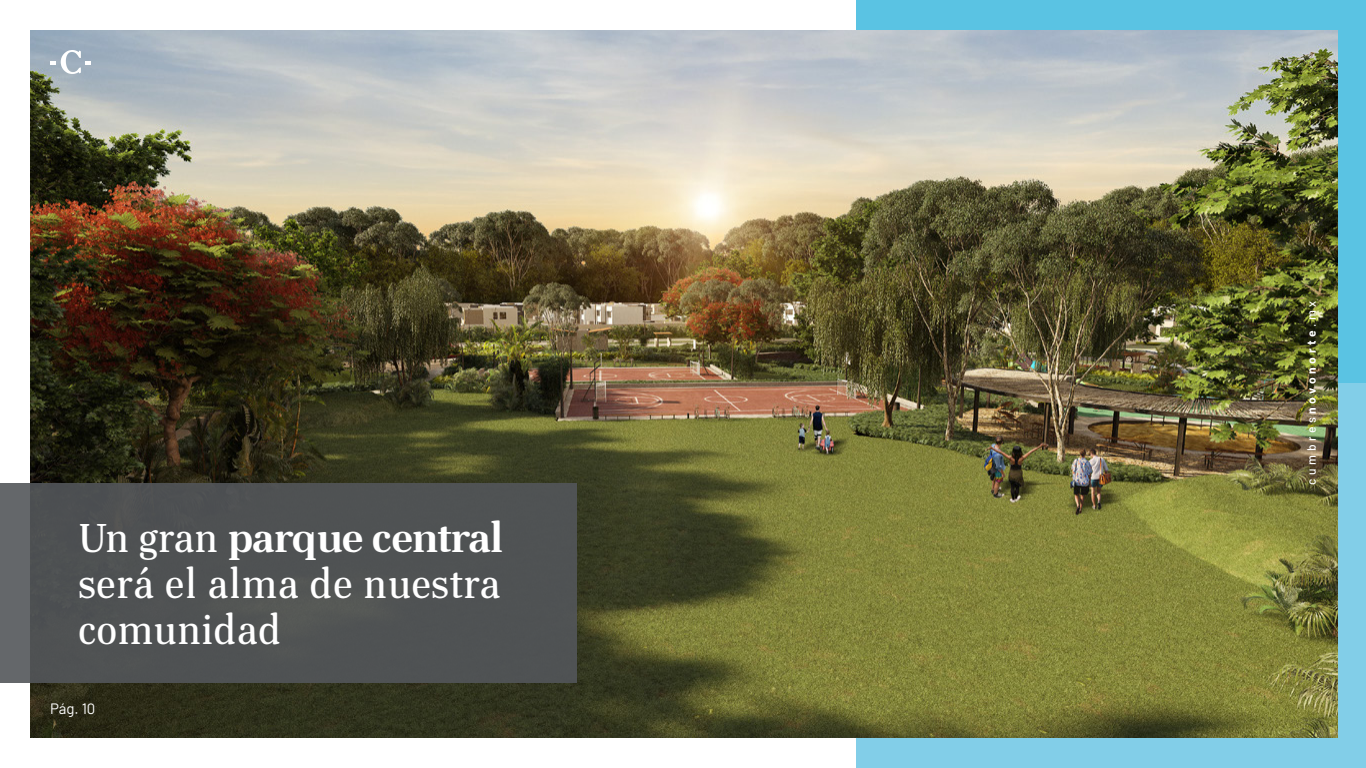
<style>
.page{position:relative;width:1366px;height:768px;background:#fff}
.page>*{position:absolute;margin:0;border:0;box-sizing:border-box;transform-origin:0 0}
.t1{font:40px/46px "Avila";letter-spacing:.005em;color:#fff;text-align:justify}
.t2{font:15px "Barlow";color:#fff}
.t3{font:500 12px "Barlow";letter-spacing:.3em;color:#fff}
.s1{font-weight:700}
</style>
<div class="page">
<div style="left:857px;top:0;width:509px;height:384px;background:#5ac3e3"></div>
<div style="left:857px;top:384px;width:509px;height:384px;background:#82cee8"></div>
<img style="left:30px;top:30px;width:1308px;height:708px">
<div style="left:0;top:484px;width:577px;height:199px;background:#4f5253"></div>
<svg style="left:50px;top:50px;width:41px;height:24px"></svg>
<p class="t1" style="left:78px;top:514px;width:427px">Un gran <span class="s1">parque central </span>será el alma de nuestra comunidad</p>
<p class="t2" style="left:50px;top:698px;width:47px">Pág. 10</p>
<p class="t3" style="left:1303px;top:485px;width:186px;rotate:-90deg">cumbres<span class="s1">novonorte</span>.mx</p>
</div>
